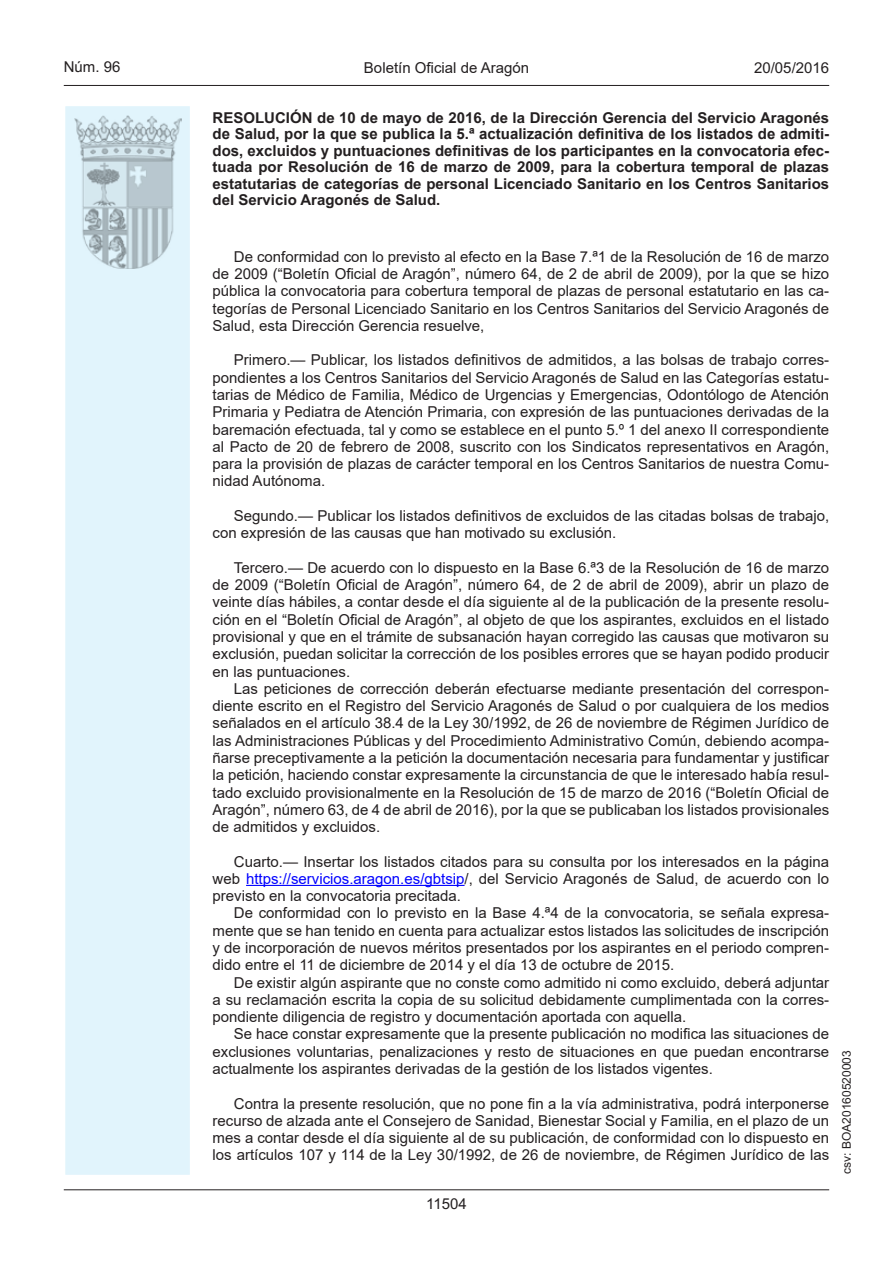
<style>
.page{position:relative;width:893px;height:1263px;background:#fff}
.page>*{position:absolute;margin:0;border:0;box-sizing:border-box;transform-origin:0 0}
.t1{font:15px/17.2px "Arial MT2";color:#231f20;text-align:justify}
.t2{font:700 15px/16.5px "Arial";color:#231f20;text-align:justify}
.t3{font:15px/16.5px "Arial Bold MT2";color:#231f20}
.t4{font:15px "Arial";color:#231f20}
.t5{font:12px "Arial";color:#231f20}
.s1{font-family:"Arial";font-weight:700}
.s2{color:#00f}
</style>
<div class="page">
<hr style="left:64px;top:85px;width:765px;height:1px;background:#231f20">
<div style="left:64px;top:105px;width:127px;height:1071px;background:#e1f4fc;border:2px solid #fff"></div>
<img style="left:75px;top:115px;width:106px;height:153px">
<hr style="left:64px;top:1189px;width:765px;height:1px;background:#231f20">
<hr style="left:246px;top:885px;width:219px;height:1px;background:#00f">
<p class="t4" style="left:64px;top:57px;width:58px">Núm. 96</p>
<p class="t1" style="left:364px;top:59px;width:167px">Boletín Oficial de Aragón</p>
<p class="t4" style="left:754px;top:57px;width:77px">20/05/2016</p>
<p class="t2" style="left:213px;top:110px;width:618px">RESOLUCIÓN de 10 de mayo de 2016, de la Dirección Gerencia del Servicio Aragonés</p>
<p class="t3" style="left:213px;top:126px;width:618px">de Salud, por la que se publica la 5.ª actualización definitiva de los listados de admiti&shy;dos, excluidos y puntuaciones definitivas de los participantes en la convocatoria efec<span class="s1">-</span></p>
<p class="t2" style="left:213px;top:159px;width:618px">tuada por Resolución de 16 de marzo de 2009, para la cobertura temporal de plazas estatutarias de categorías de personal Licenciado Sanitario en los Centros Sanitarios del Servicio Aragonés de Salud.</p>
<p class="t1" style="left:213px;top:248px;width:618px;text-indent:21px">De conformidad con lo previsto al efecto en la Base 7.ª1 de la Resolución de 16 de marzo de 2009 (“Boletín Oficial de Aragón”, número 64, de 2 de abril de 2009), por la que se hizo pública la convocatoria para cobertura temporal de plazas de personal estatutario en las ca&shy;tegorías de Personal Licenciado Sanitario en los Centros Sanitarios del Servicio Aragonés de Salud, esta Dirección Gerencia resuelve,</p>
<p class="t1" style="left:213px;top:351px;width:618px;text-indent:21px">Primero.— Publicar, los listados definitivos de admitidos, a las bolsas de trabajo corres&shy;pondientes a los Centros Sanitarios del Servicio Aragonés de Salud en las Categorías estatu&shy;tarias de Médico de Familia, Médico de Urgencias y Emergencias, Odontólogo de Atención Primaria y Pediatra de Atención Primaria, con expresión de las puntuaciones derivadas de la baremación efectuada, tal y como se establece en el punto 5.º 1 del anexo II correspondiente al Pacto de 20 de febrero de 2008, suscrito con los Sindicatos representativos en Aragón, para la provisión de plazas de carácter temporal en los Centros Sanitarios de nuestra Comu&shy;nidad Autónoma.</p>
<p class="t1" style="left:213px;top:507px;width:618px;text-indent:21px">Segundo.— Publicar los listados definitivos de excluidos de las citadas bolsas de trabajo, con expresión de las causas que han motivado su exclusión.</p>
<p class="t1" style="left:213px;top:559px;width:618px;text-indent:21px">Tercero.— De acuerdo con lo dispuesto en la Base 6.ª3 de la Resolución de 16 de marzo de 2009 (“Boletín Oficial de Aragón”, número 64, de 2 de abril de 2009), abrir un plazo de veinte días hábiles, a contar desde el día siguiente al de la publicación de la presente resolu&shy;ción en el “Boletín Oficial de Aragón”, al objeto de que los aspirantes, excluidos en el listado provisional y que en el trámite de subsanación hayan corregido las causas que motivaron su exclusión, puedan solicitar la corrección de los posibles errores que se hayan podido producir en las puntuaciones.</p>
<p class="t1" style="left:213px;top:680px;width:618px;text-indent:21px">Las peticiones de corrección deberán efectuarse mediante presentación del correspon&shy;diente escrito en el Registro del Servicio Aragonés de Salud o por cualquiera de los medios señalados en el artículo 38.4 de la Ley 30/1992, de 26 de noviembre de Régimen Jurídico de las Administraciones Públicas y del Procedimiento Administrativo Común, debiendo acompa&shy;ñarse preceptivamente a la petición la documentación necesaria para fundamentar y justificar la petición, haciendo constar expresamente la circunstancia de que le interesado había resul&shy;tado excluido provisionalmente en la Resolución de 15 de marzo de 2016 (“Boletín Oficial de Aragón”, número 63, de 4 de abril de 2016), por la que se publicaban los listados provisionales de admitidos y excluidos.</p>
<p class="t1" style="left:213px;top:853px;width:618px;text-indent:21px">Cuarto.— Insertar los listados citados para su consulta por los interesados en la página web <span class="s2">https://servicios.aragon.es/gbtsip</span>/, del Servicio Aragonés de Salud, de acuerdo con lo previsto en la convocatoria precitada.</p>
<p class="t1" style="left:213px;top:904px;width:618px;text-indent:21px">De conformidad con lo previsto en la Base 4.ª4 de la convocatoria, se señala expresa&shy;mente que se han tenido en cuenta para actualizar estos listados las solicitudes de inscripción y de incorporación de nuevos méritos presentados por los aspirantes en el periodo compren&shy;dido entre el 11 de diciembre de 2014 y el día 13 de octubre de 2015.</p>
<p class="t1" style="left:213px;top:973px;width:618px;text-indent:21px">De existir algún aspirante que no conste como admitido ni como excluido, deberá adjuntar a su reclamación escrita la copia de su solicitud debidamente cumplimentada con la corres&shy;pondiente diligencia de registro y documentación aportada con aquella.</p>
<p class="t1" style="left:213px;top:1025px;width:618px;text-indent:21px">Se hace constar expresamente que la presente publicación no modifica las situaciones de exclusiones voluntarias, penalizaciones y resto de situaciones en que puedan encontrarse actualmente los aspirantes derivadas de la gestión de los listados vigentes.</p>
<p class="t1" style="left:213px;top:1094px;width:618px;text-indent:21px">Contra la presente resolución, que no pone fin a la vía administrativa, podrá interponerse recurso de alzada ante el Consejero de Sanidad, Bienestar Social y Familia, en el plazo de un mes a contar desde el día siguiente al de su publicación, de conformidad con lo dispuesto en los artículos 107 y 114 de la Ley 30/1992, de 26 de noviembre, de Régimen Jurídico de las</p>
<p class="t4" style="left:426px;top:1193px;width:42px">11504</p>
<p class="t5" style="left:838px;top:1174px;width:125px;rotate:-90deg">csv: BOA20160520003</p>
</div>
